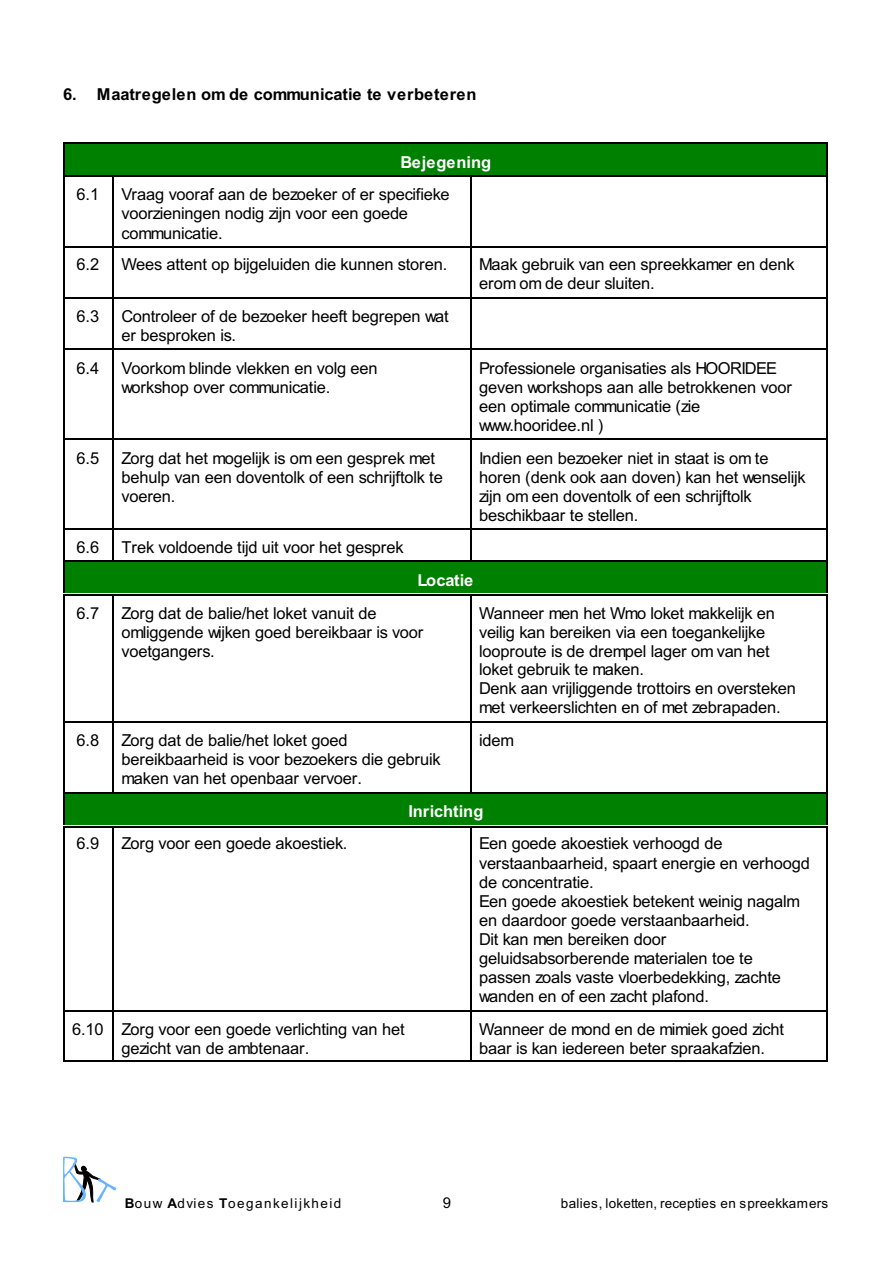
<style>
.page{position:relative;width:893px;height:1263px;background:#fff}
.page>*{position:absolute;margin:0;border:0;box-sizing:border-box;transform-origin:0 0}
.t1{font:16.5px/19.2px "Arial";letter-spacing:-.01em;color:#000}
.t2{font:700 16.5px "Arial";color:#000}
.t3{font:700 16.5px "Arial";color:#fff}
.t4{font:15px "Arial";color:#000}
.t5{font:13.5px "Arial";letter-spacing:.025em;color:#000}
.t6{font:13.5px "Arial";letter-spacing:.11em;color:#000}
.s1{font-weight:700}
</style>
<div class="page">
<div style="left:63px;top:143px;width:765px;height:33px;background:#008000"></div>
<hr style="left:63px;top:143px;width:1px;height:33px;background:#000">
<hr style="left:827px;top:143px;width:1px;height:33px;background:#000">
<hr style="left:63px;top:143px;width:765px;height:1px;background:#000">
<hr style="left:63px;top:176px;width:1px;height:70px;background:#000">
<hr style="left:63px;top:176px;width:49px;height:1px;background:#000">
<hr style="left:112px;top:176px;width:1px;height:70px;background:#000">
<hr style="left:112px;top:176px;width:358px;height:1px;background:#000">
<hr style="left:470px;top:176px;width:1px;height:70px;background:#000">
<hr style="left:827px;top:176px;width:1px;height:70px;background:#000">
<hr style="left:470px;top:176px;width:358px;height:1px;background:#000">
<hr style="left:63px;top:246px;width:1px;height:52px;background:#000">
<hr style="left:63px;top:246px;width:49px;height:2px;background:#000">
<hr style="left:112px;top:246px;width:1px;height:52px;background:#000">
<hr style="left:112px;top:246px;width:358px;height:2px;background:#000">
<hr style="left:470px;top:246px;width:1px;height:52px;background:#000">
<hr style="left:827px;top:246px;width:1px;height:52px;background:#000">
<hr style="left:470px;top:246px;width:358px;height:2px;background:#000">
<hr style="left:63px;top:297px;width:1px;height:51px;background:#000">
<hr style="left:63px;top:297px;width:49px;height:1px;background:#000">
<hr style="left:112px;top:297px;width:1px;height:51px;background:#000">
<hr style="left:112px;top:297px;width:358px;height:1px;background:#000">
<hr style="left:470px;top:297px;width:1px;height:51px;background:#000">
<hr style="left:827px;top:297px;width:1px;height:51px;background:#000">
<hr style="left:470px;top:297px;width:358px;height:1px;background:#000">
<hr style="left:63px;top:349px;width:1px;height:89px;background:#000">
<hr style="left:63px;top:349px;width:49px;height:1px;background:#000">
<hr style="left:112px;top:349px;width:1px;height:89px;background:#000">
<hr style="left:112px;top:349px;width:358px;height:1px;background:#000">
<hr style="left:470px;top:349px;width:1px;height:89px;background:#000">
<hr style="left:827px;top:349px;width:1px;height:89px;background:#000">
<hr style="left:470px;top:349px;width:358px;height:1px;background:#000">
<hr style="left:63px;top:439px;width:1px;height:89px;background:#000">
<hr style="left:63px;top:439px;width:49px;height:1px;background:#000">
<hr style="left:112px;top:439px;width:1px;height:89px;background:#000">
<hr style="left:112px;top:439px;width:358px;height:1px;background:#000">
<hr style="left:470px;top:439px;width:1px;height:89px;background:#000">
<hr style="left:827px;top:439px;width:1px;height:89px;background:#000">
<hr style="left:470px;top:439px;width:358px;height:1px;background:#000">
<hr style="left:63px;top:529px;width:1px;height:32px;background:#000">
<hr style="left:63px;top:529px;width:49px;height:1px;background:#000">
<hr style="left:112px;top:529px;width:1px;height:32px;background:#000">
<hr style="left:112px;top:529px;width:358px;height:1px;background:#000">
<hr style="left:470px;top:529px;width:1px;height:32px;background:#000">
<hr style="left:827px;top:529px;width:1px;height:32px;background:#000">
<hr style="left:470px;top:529px;width:358px;height:1px;background:#000">
<div style="left:63px;top:560px;width:49px;height:33px;background:#008000"></div>
<hr style="left:63px;top:560px;width:1px;height:33px;background:#000">
<hr style="left:63px;top:560px;width:49px;height:2px;background:#000">
<div style="left:112px;top:560px;width:358px;height:33px;background:#008000"></div>
<hr style="left:112px;top:560px;width:358px;height:2px;background:#000">
<div style="left:470px;top:560px;width:358px;height:33px;background:#008000"></div>
<hr style="left:827px;top:560px;width:1px;height:33px;background:#000">
<hr style="left:470px;top:560px;width:358px;height:2px;background:#000">
<hr style="left:63px;top:594px;width:1px;height:128px;background:#000">
<hr style="left:63px;top:594px;width:49px;height:1px;background:#000">
<hr style="left:112px;top:594px;width:1px;height:128px;background:#000">
<hr style="left:112px;top:594px;width:358px;height:1px;background:#000">
<hr style="left:470px;top:594px;width:1px;height:128px;background:#000">
<hr style="left:827px;top:594px;width:1px;height:128px;background:#000">
<hr style="left:470px;top:594px;width:358px;height:1px;background:#000">
<hr style="left:63px;top:721px;width:1px;height:70px;background:#000">
<hr style="left:63px;top:721px;width:49px;height:1px;background:#000">
<hr style="left:112px;top:721px;width:1px;height:70px;background:#000">
<hr style="left:112px;top:721px;width:358px;height:1px;background:#000">
<hr style="left:470px;top:721px;width:1px;height:70px;background:#000">
<hr style="left:827px;top:721px;width:1px;height:70px;background:#000">
<hr style="left:470px;top:721px;width:358px;height:1px;background:#000">
<div style="left:63px;top:792px;width:49px;height:33px;background:#008000"></div>
<hr style="left:63px;top:792px;width:1px;height:33px;background:#000">
<hr style="left:63px;top:792px;width:49px;height:1px;background:#000">
<div style="left:112px;top:792px;width:358px;height:33px;background:#008000"></div>
<hr style="left:112px;top:792px;width:358px;height:1px;background:#000">
<div style="left:470px;top:792px;width:358px;height:33px;background:#008000"></div>
<hr style="left:827px;top:792px;width:1px;height:33px;background:#000">
<hr style="left:470px;top:792px;width:358px;height:1px;background:#000">
<hr style="left:63px;top:826px;width:1px;height:185px;background:#000">
<hr style="left:63px;top:826px;width:49px;height:1px;background:#000">
<hr style="left:112px;top:826px;width:1px;height:185px;background:#000">
<hr style="left:112px;top:826px;width:358px;height:1px;background:#000">
<hr style="left:470px;top:826px;width:1px;height:185px;background:#000">
<hr style="left:827px;top:826px;width:1px;height:185px;background:#000">
<hr style="left:470px;top:826px;width:358px;height:1px;background:#000">
<hr style="left:63px;top:1010px;width:1px;height:52px;background:#000">
<hr style="left:63px;top:1010px;width:49px;height:2px;background:#000">
<hr style="left:63px;top:1060px;width:49px;height:2px;background:#000">
<hr style="left:112px;top:1010px;width:1px;height:52px;background:#000">
<hr style="left:112px;top:1010px;width:358px;height:2px;background:#000">
<hr style="left:112px;top:1060px;width:358px;height:2px;background:#000">
<hr style="left:470px;top:1010px;width:1px;height:52px;background:#000">
<hr style="left:827px;top:1010px;width:1px;height:52px;background:#000">
<hr style="left:470px;top:1010px;width:358px;height:2px;background:#000">
<hr style="left:470px;top:1060px;width:358px;height:2px;background:#000">
<svg style="left:63px;top:1157px;width:53px;height:45px"></svg>
<p class="t2" style="left:63px;top:88px;width:415px">6. Maatregelen om de communicatie te verbeteren</p>
<p class="t3" style="left:400px;top:156px;width:92px">Bejegening</p>
<p class="t1" style="left:76px;top:186px;width:24px">6.1</p>
<p class="t1" style="left:122px;top:186px;width:330px">Vraag vooraf aan de bezoeker of er specifieke voorzieningen nodig zijn voor een goede communicatie.</p>
<p class="t1" style="left:76px;top:256px;width:24px">6.2</p>
<p class="t1" style="left:122px;top:256px;width:327px">Wees attent op bijgeluiden die kunnen storen.</p>
<p class="t1" style="left:479px;top:256px;width:317px">Maak gebruik van een spreekkamer en denk erom om de deur sluiten.</p>
<p class="t1" style="left:76px;top:308px;width:24px">6.3</p>
<p class="t1" style="left:122px;top:308px;width:329px">Controleer of de bezoeker heeft begrepen wat er besproken is.</p>
<p class="t1" style="left:76px;top:360px;width:24px">6.4</p>
<p class="t1" style="left:122px;top:360px;width:258px">Voorkom blinde vlekken en volg een workshop over communicatie.</p>
<p class="t1" style="left:479px;top:360px;width:314px">Professionele organisaties als HOORIDEE geven workshops aan alle betrokkenen voor een optimale communicatie (zie www.hooridee.nl )</p>
<p class="t1" style="left:76px;top:450px;width:24px">6.5</p>
<p class="t1" style="left:122px;top:450px;width:323px">Zorg dat het mogelijk is om een gesprek met behulp van een doventolk of een schrijftolk te voeren.</p>
<p class="t1" style="left:479px;top:450px;width:328px">Indien een bezoeker niet in staat is om te horen (denk ook aan doven) kan het wenselijk zijn om een doventolk of een schrijftolk beschikbaar te stellen.</p>
<p class="t1" style="left:76px;top:539px;width:24px">6.6</p>
<p class="t1" style="left:122px;top:539px;width:284px">Trek voldoende tijd uit voor het gesprek</p>
<p class="t3" style="left:417px;top:574px;width:58px">Locatie</p>
<p class="t1" style="left:76px;top:605px;width:24px">6.7</p>
<p class="t1" style="left:122px;top:605px;width:303px">Zorg dat de balie/het loket vanuit de omliggende wijken goed bereikbaar is voor voetgangers.</p>
<p class="t1" style="left:479px;top:605px;width:318px">Wanneer men het Wmo loket makkelijk en veilig kan bereiken via een toegankelijke looproute is de drempel lager om van het loket gebruik te maken.<br>Denk aan vrijliggende trottoirs en oversteken met verkeerslichten en of met zebrapaden.</p>
<p class="t1" style="left:76px;top:732px;width:24px">6.8</p>
<p class="t1" style="left:122px;top:732px;width:321px">Zorg dat de balie/het loket goed bereikbaarheid is voor bezoekers die gebruik maken van het openbaar vervoer.</p>
<p class="t1" style="left:479px;top:732px;width:37px">idem</p>
<p class="t3" style="left:408px;top:805px;width:77px">Inrichting</p>
<p class="t1" style="left:76px;top:835px;width:24px">6.9</p>
<p class="t1" style="left:122px;top:835px;width:227px">Zorg voor een goede akoestiek.</p>
<p class="t1" style="left:479px;top:835px;width:332px">Een goede akoestiek verhoogd de verstaanbaarheid, spaart energie en verhoogd de concentratie.<br>Een goede akoestiek betekent weinig nagalm en daardoor goede verstaanbaarheid.<br>Dit kan men bereiken door geluidsabsorberende materialen toe te<br>passen zoals vaste vloerbedekking, zachte wanden en of een zacht plafond.</p>
<p class="t1" style="left:122px;top:1021px;width:285px;text-indent:-50px">6.10 Zorg voor een goede verlichting van het gezicht van de ambtenaar.</p>
<p class="t1" style="left:479px;top:1021px;width:306px">Wanneer de mond en de mimiek goed zicht baar is kan iedereen beter spraakafzien.</p>
<p class="t6" style="left:125px;top:1198px;width:218px"><span class="s1">B</span>ouw <span class="s1">A</span>dvies <span class="s1">T</span>oegankelijkheid</p>
<p class="t4" style="left:443px;top:1197px;width:10px">9</p>
<p class="t5" style="left:561px;top:1198px;width:269px">balies, loketten, recepties en spreekkamers</p>
</div>
